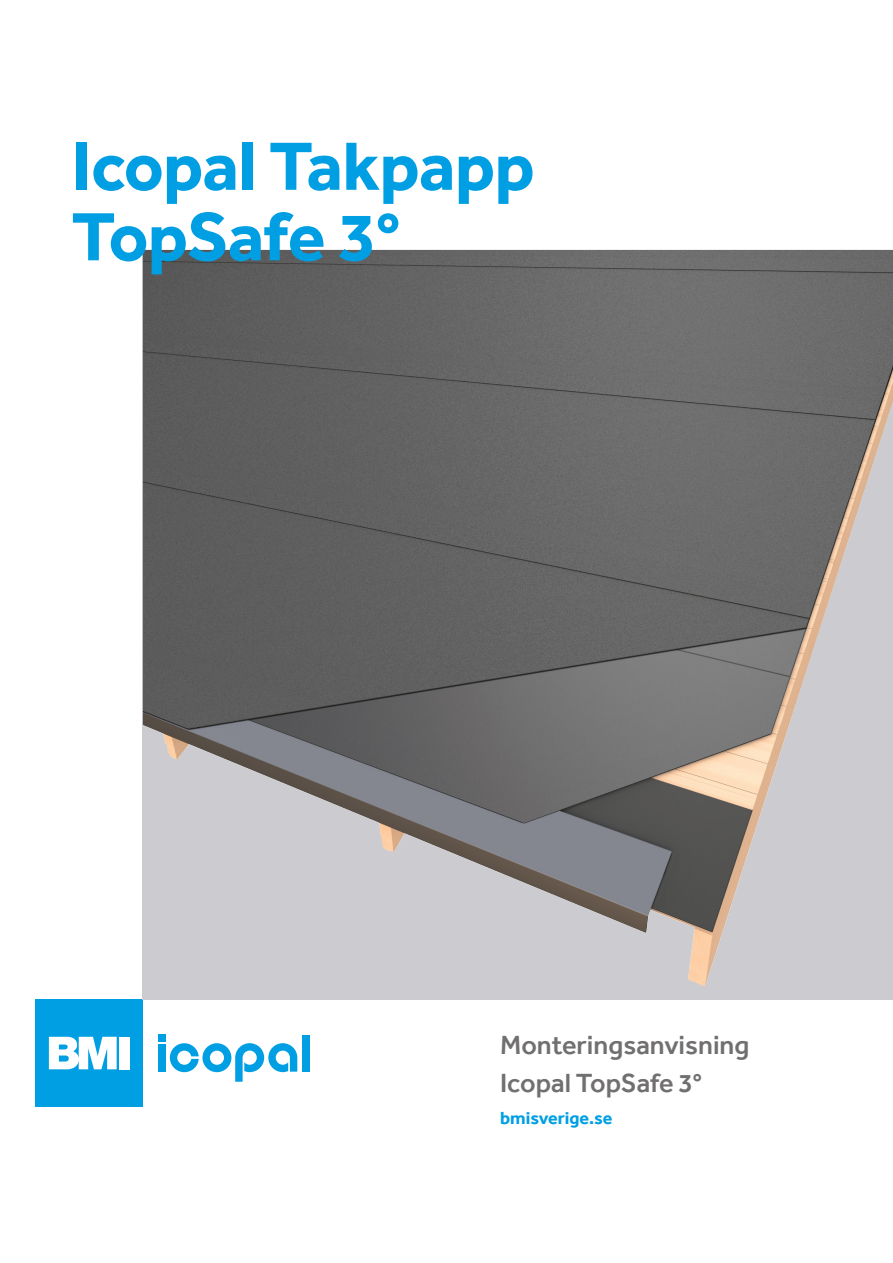
<style>
.page{position:relative;width:893px;height:1263px;background:#fff}
.page>*{position:absolute;margin:0;border:0;box-sizing:border-box;transform-origin:0 0}
.t1{font:700 70.5px/70.5px "Effra";letter-spacing:-.01em;color:#009fe3}
.t2{font:500 27px/38.2px "Effra";color:#716f6f}
.t3{font:700 18px "Effra";color:#009fe3}
</style>
<div class="page">
<div style="left:302px;top:1035px;width:7px;height:37px;background:#009fe3"></div>
<div style="left:158px;top:1044px;width:8px;height:28px;background:#009fe3"></div>
<div style="left:158px;top:1035px;width:8px;height:7px;background:#009fe3"></div>
<svg style="left:170px;top:1043px;width:127px;height:39px"></svg>
<div style="left:36px;top:999px;width:107px;height:107px;background:#009fe3"></div>
<svg style="left:49px;top:1037px;width:68px;height:32px;background:#d1edf9"></svg>
<div style="left:120px;top:1037px;width:10px;height:32px;background:#fff"></div>
<img style="left:143px;top:250px;width:750px;height:736px">
<h1 class="t1" style="left:71px;top:130px;width:465px">Icopal Takpapp<br>TopSafe 3°</h1>
<p class="t2" style="left:500px;top:1025px;width:251px">Monteringsanvisning<br>Icopal TopSafe 3°</p>
<p class="t3" style="left:500px;top:1107px;width:114px">bmisverige.se</p>
</div>
